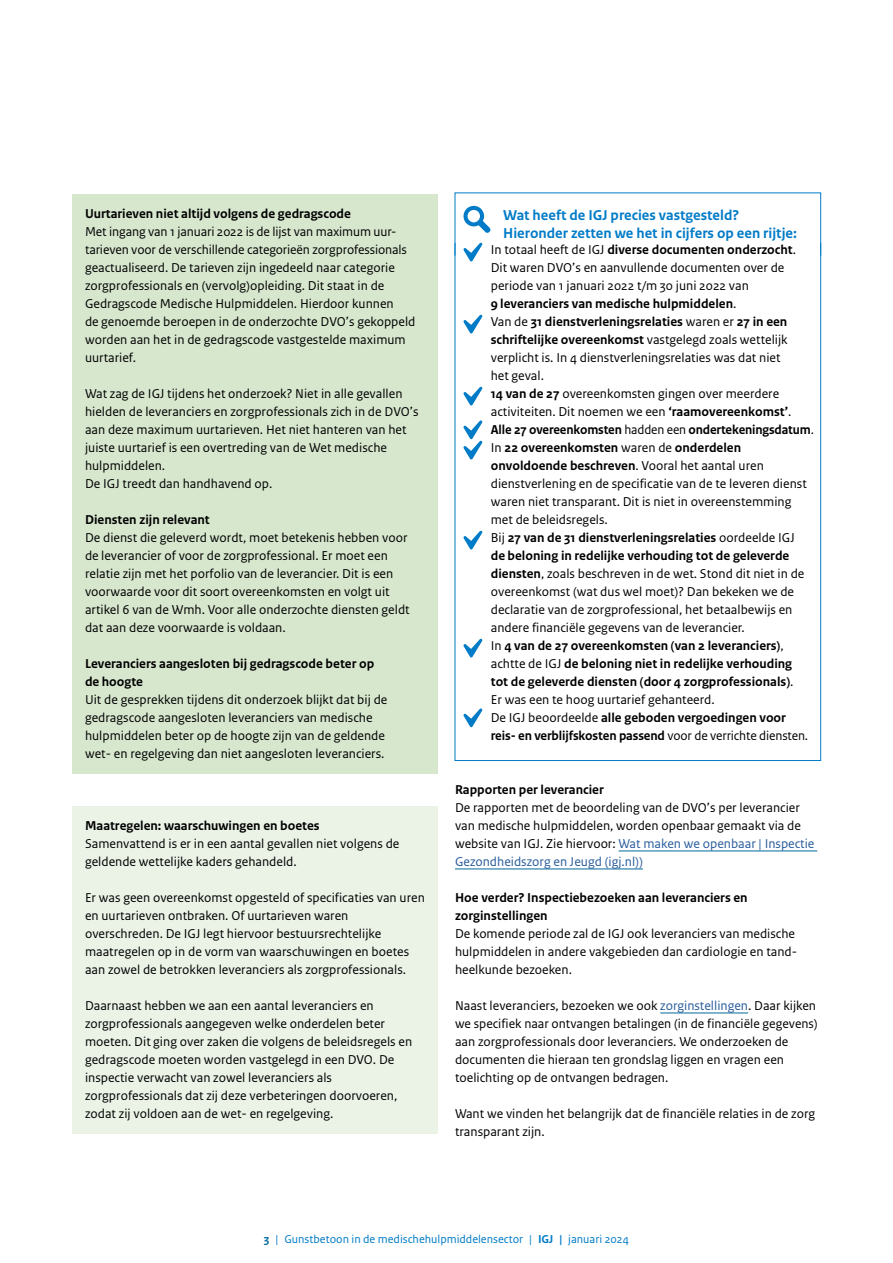
<style>
.page{position:relative;width:893px;height:1263px;background:#fff}
.page>*{position:absolute;margin:0;border:0;box-sizing:border-box;transform-origin:0 0}
.Kopje_omlijning_Hemelblauw{font:700 15px/18px "Rijksoverheid Sans Text";color:#007bc7}
.P_Kader_Broodtekst_lichtgroen{font:13.5px/18px "Rijksoverheid Sans Text Regular 2";color:#000}
.Broodtekst_border{font:13.5px/18px "Rijksoverheid Sans Text Regular 2";color:#000}
.P_Kader_licht_lichtgroen{font:13.5px/18px "Rijksoverheid Sans Text Regular 2";color:#000}
.P_RO_Broodtekst_Sans{font:13.5px/18px "Rijksoverheid Sans Text Regular 2";color:#000}
.Broodtekst_border-2{font:700 13.5px/18px "Rijksoverheid Sans Text";color:#000}
.H3_Kader_Subkop_groen{font:700 13.5px/18px "Rijksoverheid Sans Text";color:#000}
.H3_subkop_lichtgroen{font:700 13.5px "Rijksoverheid Sans Text";color:#000}
.t1{font:12px "Rijksoverheid Sans Text Regular 2";color:#007bc7}
.s1{font-family:"Rijksoverheid Sans Text";font-weight:700}
.s2{font-family:"Rijksoverheid Sans Text Regular 2";font-weight:400}
.s3{color:#275b9b}
.s4{font-family:"Rijksoverheid Sans Text";font-weight:700;color:#01689b}
</style>
<div class="page">
<div style="left:72px;top:194px;width:366px;height:39px;background:#d7e7ce"></div>
<div style="left:72px;top:212px;width:366px;height:165px;background:#d7e7ce"></div>
<div style="left:72px;top:374px;width:366px;height:129px;background:#d7e7ce"></div>
<div style="left:72px;top:500px;width:366px;height:39px;background:#d7e7ce"></div>
<div style="left:72px;top:518px;width:366px;height:129px;background:#d7e7ce"></div>
<div style="left:72px;top:644px;width:366px;height:57px;background:#d7e7ce"></div>
<div style="left:72px;top:680px;width:366px;height:93px;background:#d7e7ce"></div>
<div style="left:72px;top:806px;width:366px;height:39px;background:#ebf3e7"></div>
<div style="left:72px;top:824px;width:366px;height:57px;background:#ebf3e7"></div>
<div style="left:72px;top:878px;width:366px;height:111px;background:#ebf3e7"></div>
<div style="left:72px;top:986px;width:366px;height:147px;background:#ebf3e7"></div>
<hr style="left:618px;top:850px;width:199px;height:1px;background:#01689b">
<hr style="left:455px;top:868px;width:188px;height:1px;background:#01689b">
<hr style="left:660px;top:1012px;width:88px;height:1px;background:#01689b">
<svg style="left:463px;top:206px;width:28px;height:27px"></svg>
<svg style="left:463px;top:243px;width:19px;height:18px"></svg>
<svg style="left:463px;top:315px;width:19px;height:18px"></svg>
<svg style="left:463px;top:387px;width:19px;height:18px"></svg>
<svg style="left:463px;top:420px;width:19px;height:39px"></svg>
<svg style="left:463px;top:531px;width:19px;height:18px"></svg>
<svg style="left:463px;top:639px;width:19px;height:18px"></svg>
<svg style="left:463px;top:708px;width:19px;height:19px"></svg>
<h3 class="H3_Kader_Subkop_groen" style="left:85px;top:205px;width:267px">Uurtarieven niet altijd volgens de gedragscode</h3>
<p class="P_Kader_Broodtekst_lichtgroen" style="left:85px;top:223px;width:332px">Met ingang van 1 januari 2022 is de lijst van maximum uur&shy;tarieven voor de verschillende categorieën zorgprofessionals geactualiseerd. De tarieven zijn ingedeeld naar categorie zorgprofessionals en (vervolg)opleiding. Dit staat in de Gedragscode Medische Hulpmiddelen. Hierdoor kunnen<br>de genoemde beroepen in de onderzochte DVO’s gekoppeld worden aan het in de gedragscode vastgestelde maximum uurtarief.</p>
<p class="P_Kader_Broodtekst_lichtgroen" style="left:85px;top:385px;width:335px">Wat zag de IGJ tijdens het onderzoek? Niet in alle gevallen hielden de leveranciers en zorgprofessionals zich in de DVO’s aan deze maximum uurtarieven. Het niet hanteren van het juiste uurtarief is een overtreding van de Wet medische hulpmiddelen.<br>De IGJ treedt dan handhavend op.</p>
<h3 class="H3_Kader_Subkop_groen" style="left:85px;top:511px;width:126px">Diensten zijn relevant</h3>
<p class="P_Kader_Broodtekst_lichtgroen" style="left:85px;top:529px;width:326px">De dienst die geleverd wordt, moet betekenis hebben voor de leverancier of voor de zorgprofessional. Er moet een relatie zijn met het porfolio van de leverancier. Dit is een voorwaarde voor dit soort overeenkomsten en volgt uit artikel 6 van de Wmh. Voor alle onderzochte diensten geldt dat aan deze voorwaarde is voldaan.</p>
<h3 class="H3_Kader_Subkop_groen" style="left:85px;top:655px;width:291px">Leveranciers aangesloten bij gedragscode beter op de hoogte</h3>
<p class="P_Kader_Broodtekst_lichtgroen" style="left:85px;top:691px;width:304px">Uit de gesprekken tijdens dit onderzoek blijkt dat bij de gedragscode aangesloten leveranciers van medische hulpmiddelen beter op de hoogte zijn van de geldende wet- en regelgeving dan niet aangesloten leveranciers.</p>
<p class="H3_subkop_lichtgroen" style="left:85px;top:818px;width:236px">Maatregelen: waarschuwingen en boetes</p>
<p class="P_Kader_licht_lichtgroen" style="left:85px;top:835px;width:316px">Samenvattend is er in een aantal gevallen niet volgens de geldende wettelijke kaders gehandeld.</p>
<p class="P_Kader_licht_lichtgroen" style="left:85px;top:889px;width:341px">Er was geen overeenkomst opgesteld of specificaties van uren en uurtarieven ontbraken. Of uurtarieven waren overschreden. De IGJ legt hiervoor bestuursrechtelijke maatregelen op in de vorm van waarschuwingen en boetes aan zowel de betrokken leveranciers als zorgprofessionals.</p>
<p class="P_Kader_licht_lichtgroen" style="left:85px;top:997px;width:329px">Daarnaast hebben we aan een aantal leveranciers en zorgprofessionals aangegeven welke onderdelen beter moeten. Dit ging over zaken die volgens de beleidsregels en gedragscode moeten worden vastgelegd in een DVO. De inspectie verwacht van zowel leveranciers als zorgprofessionals dat zij deze verbeteringen doorvoeren, zodat zij voldoen aan de wet- en regelgeving.</p>
<p class="Kopje_omlijning_Hemelblauw" style="left:503px;top:206px;width:295px">Wat heeft de IGJ precies vastgesteld?<br>Hieronder zetten we het in cijfers op een rijtje:</p>
<p class="Broodtekst_border" style="left:491px;top:241px;width:307px">In totaal heeft de IGJ <span class="s1">diverse documenten onderzocht</span>.<br>Dit waren DVO’s en aanvullende documenten over de periode van 1 januari 2022 t/m 30 juni 2022 van<br><span class="s1">9 leveranciers van medische hulpmiddelen</span>.</p>
<p class="Broodtekst_border" style="left:491px;top:313px;width:298px">Van de <span class="s1">31 dienstverleningsrelaties</span> waren er <span class="s1">27 in een schriftelijke overeenkomst</span> vastgelegd zoals wettelijk verplicht is. In 4 dienstverleningsrelaties was dat niet het geval.</p>
<p class="Broodtekst_border" style="left:491px;top:385px;width:302px"><span class="s1">14 van de 27</span> overeenkomsten gingen over meerdere activiteiten. Dit noemen we een <span class="s1">‘raamovereenkomst’</span>.</p>
<p class="Broodtekst_border-2" style="left:491px;top:421px;width:325px">Alle 27 overeenkomsten <span class="s2">hadden een</span> ondertekeningsdatum<span class="s2">.</span></p>
<p class="Broodtekst_border" style="left:491px;top:439px;width:317px">In <span class="s1">22 overeenkomsten</span> waren de <span class="s1">onderdelen onvoldoende beschreven</span>. Vooral het aantal uren dienstverlening en de specificatie van de te leveren dienst waren niet transparant. Dit is niet in overeenstemming met de beleidsregels.</p>
<p class="Broodtekst_border" style="left:491px;top:529px;width:315px">Bij <span class="s1">27 van de 31 dienstverleningsrelaties</span> oordeelde IGJ <span class="s1">de beloning in redelijke verhouding tot de geleverde diensten</span>, zoals beschreven in de wet. Stond dit niet in de overeenkomst (wat dus wel moet)? Dan bekeken we de declaratie van de zorgprofessional, het betaalbewijs en andere financiële gegevens van de leverancier.</p>
<p class="Broodtekst_border-2" style="left:491px;top:637px;width:304px"><span class="s2">In</span> 4 van de 27 overeenkomsten (van 2 leveranciers)<span class="s2">, achtte de IGJ</span> de beloning niet in redelijke verhouding tot de geleverde diensten (door 4 zorgprofessionals)<span class="s2">.<br>Er was een te hoog uurtarief gehanteerd.</span></p>
<p class="Broodtekst_border-2" style="left:491px;top:709px;width:319px"><span class="s2">De IGJ beoordeelde</span> alle geboden vergoedingen voor reis- en verblijfskosten passend <span class="s2">voor de verrichte diensten.</span></p>
<h4 class="Broodtekst_border-2" style="left:455px;top:781px;width:150px">Rapporten per leverancier</h4>
<p class="P_RO_Broodtekst_Sans" style="left:455px;top:799px;width:361px">De rapporten met de beoordeling van de DVO’s per leverancier van medische hulpmiddelen, worden openbaar gemaakt via de website van IGJ. Zie hiervoor: <span class="s3">Wat maken we openbaar | Inspectie Gezondheidszorg en Jeugd (igj.nl))</span></p>
<h4 class="Broodtekst_border-2" style="left:455px;top:889px;width:294px">Hoe verder? Inspectiebezoeken aan leveranciers en zorginstellingen</h4>
<p class="P_RO_Broodtekst_Sans" style="left:455px;top:925px;width:344px">De komende periode zal de IGJ ook leveranciers van medische hulpmiddelen in andere vakgebieden dan cardiologie en tand&shy;heelkunde bezoeken.</p>
<p class="P_RO_Broodtekst_Sans" style="left:455px;top:997px;width:364px">Naast leveranciers, bezoeken we ook <span class="s3">zorginstellingen</span>. Daar kijken we specifiek naar ontvangen betalingen (in de financiële gegevens) aan zorgprofessionals door leveranciers. We onderzoeken de documenten die hieraan ten grondslag liggen en vragen een toelichting op de ontvangen bedragen.</p>
<p class="P_RO_Broodtekst_Sans" style="left:455px;top:1105px;width:362px">Want we vinden het belangrijk dat de financiële relaties in de zorg transparant zijn.</p>
<p class="t1" style="left:264px;top:1232px;width:367px"><span class="s4">3</span> | Gunstbetoon in de medischehulpmiddelensector | <span class="s1">IGJ |</span> januari 2024</p>
</div>
